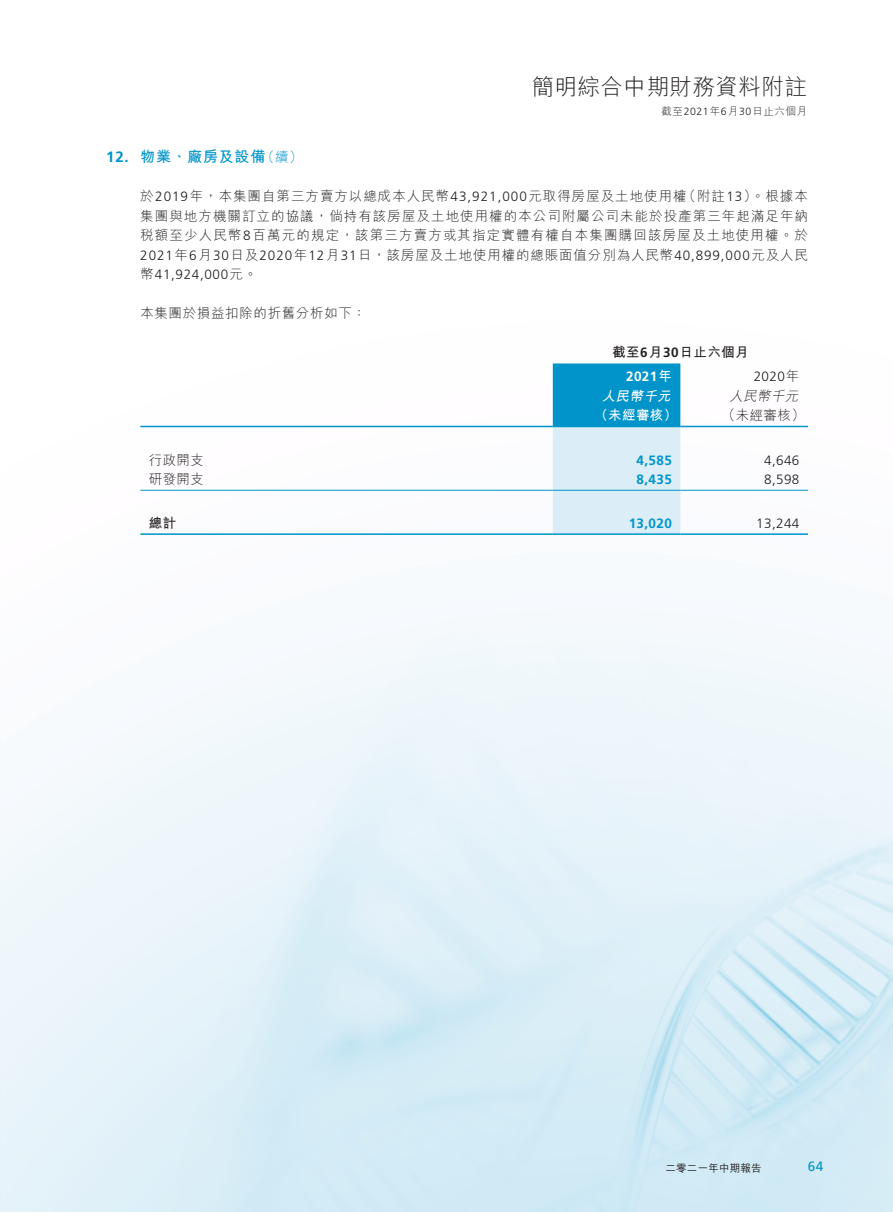
<style>
.page{position:relative;width:893px;height:1212px;background:#fff}
.page>*{position:absolute;margin:0;border:0;box-sizing:border-box;transform-origin:0 0}
.t1{font:300 22.5px "M Hei HK";letter-spacing:.02em;color:#231f20}
.t2{font:700 15px "M Hei HK";letter-spacing:.05em;color:#0094ca}
.t3{font:700 15px "Frutiger LT Std";color:#0094ca}
.t4{font:300 13.5px/19.5px "M Hei HK";letter-spacing:.075em;color:#231f20}
.t5{font:300 13.5px "Frutiger LT Std";letter-spacing:.03em;color:#231f20}
.t6{font:300 13.5px "M Hei HK";letter-spacing:.05em;color:#231f20}
.t7{font:700 13.5px "Frutiger LT Std";letter-spacing:.03em;color:#0094ca}
.t8{font:700 13.5px "M Hei HK";letter-spacing:.03em;color:#231f20}
.t9{font:700 13.5px "M Hei HK";color:#fff}
.t10{font:700 13.5px "Frutiger LT Std";color:#fff}
.t11{font:italic 300 13.5px "M Hei HK";color:#231f20}
.t12{font:italic 700 13.5px "M Hei HK";color:#fff}
.t13{font:300 13.5px "M Hei HK";color:#0094ca}
.t14{font:13.5px "Frutiger LT Std";color:#0094ca}
.t15{font:300 10.5px "M Hei HK";letter-spacing:.05em;color:#231f20}
.t16{font:500 10.5px "M Hei HK";letter-spacing:.02em;color:#231f20}
.s1{font-family:"Frutiger LT Std"}
.s2{font-family:"M Hei HK"}
</style>
<div class="page">
<img style="left:0;top:363px;width:893px;height:849px">
<svg style="left:553px;top:363px;width:127px;height:170px"></svg>
<hr style="left:140px;top:426px;width:413px;height:1px;background:#0094ca">
<hr style="left:553px;top:426px;width:127px;height:1px;background:#0094ca">
<hr style="left:680px;top:426px;width:128px;height:1px;background:#0094ca">
<hr style="left:140px;top:490px;width:413px;height:1px;background:#0094ca">
<hr style="left:553px;top:490px;width:127px;height:1px;background:#0094ca">
<hr style="left:680px;top:490px;width:128px;height:1px;background:#0094ca">
<hr style="left:140px;top:533px;width:413px;height:2px;background:#0094ca">
<hr style="left:553px;top:533px;width:127px;height:2px;background:#0094ca">
<hr style="left:680px;top:533px;width:128px;height:2px;background:#0094ca">
<h1 class="t1" style="left:532px;top:75px;width:276px">簡明綜合中期財務資料附註</h1>
<p class="t15" style="left:661px;top:105px;width:147px">截至<span class="s1">2021</span>年<span class="s1">6</span>月<span class="s1">30</span>日止六個月</p>
<p class="t3" style="left:106px;top:148px;width:24px">12.</p>
<p class="t2" style="left:140px;top:146px;width:127px">物業、廠房及設備</p>
<p class="t13" style="left:261px;top:150px;width:43px">（續(</p>
<p class="t4" style="left:683px;top:186px;width:127px">（附註<span class="s1">13</span>）。根據本</p>
<p class="t4" style="left:140px;top:186px;width:669px">於<span class="s1">2019</span>年，本集團自第三方賣方以總成本人民幣<span class="s1">43,921,000</span>元取得房屋及土地使用權<br>集團與地方機關訂立的協議，倘持有該房屋及土地使用權的本公司附屬公司未能於投產第三年起滿足年納稅額至少人民幣<span class="s1">8</span>百萬元的規定，該第三方賣方或其指定實體有權自本集團購回該房屋及土地使用權。於<span class="s1">2021</span>年<span class="s1">6</span>月<span class="s1">30</span>日及<span class="s1">2020</span>年<span class="s1">12</span>月<span class="s1">31</span>日，該房屋及土地使用權的總賬面值分別為人民幣<span class="s1">40,899,000</span>元及人民</p>
<p class="t5" style="left:140px;top:267px;width:118px"><span class="s2">幣</span>41,924,000<span class="s2">元。</span></p>
<p class="t6" style="left:140px;top:306px;width:227px">本集團於損益扣除的折舊分析如下：</p>
<p class="t8" style="left:612px;top:342px;width:138px">截至<span class="s1">6</span>月<span class="s1">30</span>日止六個月</p>
<p class="t5" style="left:754px;top:369px;width:47px">2020<span class="s2">年</span></p>
<p class="t10" style="left:626px;top:369px;width:47px">2021<span class="s2">年</span></p>
<p class="t12" style="left:602px;top:386px;width:74px">人民幣千元</p>
<p class="t11" style="left:729px;top:389px;width:73px">人民幣千元</p>
<p class="t9" style="left:594px;top:405px;width:84px">（未經審核）</p>
<p class="t4" style="left:722px;top:405px;width:84px">（未經審核(</p>
<p class="t4" style="left:149px;top:450px;width:57px">行政開支</p>
<p class="t7" style="left:637px;top:452px;width:37px">4,585</p>
<p class="t5" style="left:764px;top:452px;width:37px">4,646</p>
<p class="t4" style="left:149px;top:469px;width:57px">研發開支</p>
<p class="t7" style="left:637px;top:471px;width:37px">8,435</p>
<p class="t5" style="left:764px;top:472px;width:37px">8,598</p>
<p class="t8" style="left:149px;top:513px;width:29px">總計</p>
<p class="t7" style="left:629px;top:515px;width:45px">13,020</p>
<p class="t5" style="left:756px;top:516px;width:45px">13,244</p>
<p class="t16" style="left:665px;top:1160px;width:98px">二零二一年中期報告</p>
<p class="t14" style="left:808px;top:1159px;width:17px">64</p>
</div>
